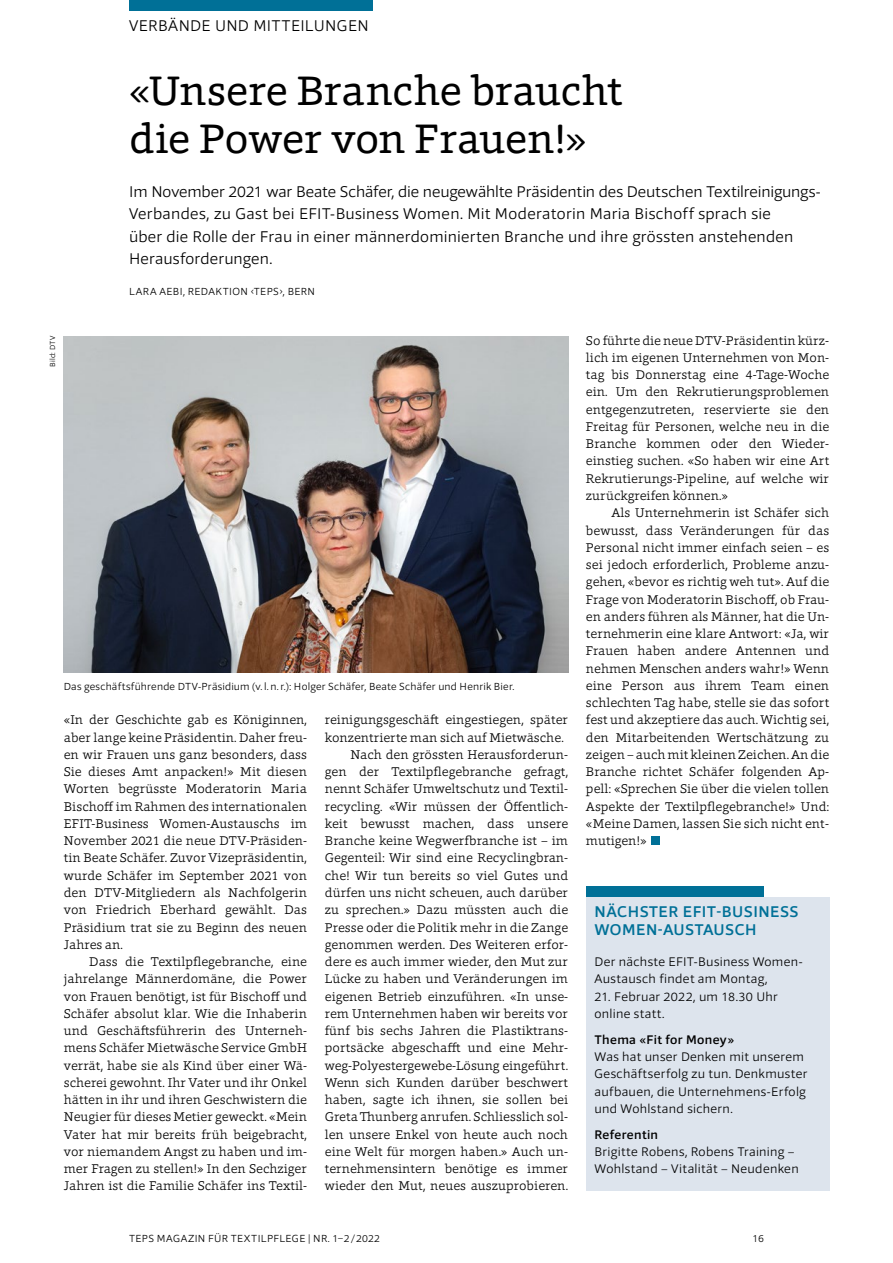
<style>
.page{position:relative;width:893px;height:1263px;background:#fff}
.page>*{position:absolute;margin:0;border:0;box-sizing:border-box;transform-origin:0 0}
.t1{font:42px/48px "Foro Rounded";letter-spacing:-.015em;color:#000}
.t2{font:300 15.9px/22.5px "Foro Sans";letter-spacing:.015em;color:#000}
.t3{font:500 15.9px/17.2px "Foro Sans";letter-spacing:.03em;color:#007097}
.t4{font:300 12.9px/17.2px "Foro";letter-spacing:.005em;color:#000;text-align:justify}
.t5{font:300 12.75px/17.2px "Foro Sans";letter-spacing:.025em;color:#000}
.t6{font:500 12.75px "Foro Sans";letter-spacing:.03em;color:#000}
.t7{font:300 10.5px "Foro Sans";letter-spacing:.025em;color:#000}
.t8{font:300 7.5px "Foro Sans";letter-spacing:.03em;color:#000}
</style>
<div class="page">
<div style="left:129px;top:0;width:243px;height:11px;background:#007097"></div>
<div style="left:652px;top:837px;width:8px;height:8px;background:#007097"></div>
<img style="left:64px;top:336px;width:504px;height:337px">
<div style="left:586px;top:886px;width:178px;height:11px;background:#007097"></div>
<div style="left:586px;top:897px;width:243px;height:293px;background:#dde4ed"></div>
<p class="t2" style="left:129px;top:14px;width:241px">VERBÄNDE UND MITTEILUNGEN</p>
<h1 class="t1" style="left:129px;top:66px;width:495px">«Unsere Branche braucht die Power von Frauen!»</h1>
<p class="t2" style="left:129px;top:180px;width:693px">Im November 2021 war Beate Schäfer, die neugewählte Präsidentin des Deutschen Textilreinigungs-Verbandes, zu Gast bei EFIT-Business Women. Mit Moderatorin Maria Bischoff sprach sie<br>über die Rolle der Frau in einer männerdominierten Branche und ihre grössten anstehenden Herausforderungen.</p>
<p class="t7" style="left:129px;top:285px;width:187px">LARA AEBI, REDAKTION ‹TEPS›, BERN</p>
<p class="t8" style="left:48px;top:367px;width:32px;rotate:-90deg">Bild: DTV</p>
<p class="t7" style="left:64px;top:680px;width:452px">Das geschäftsführende DTV-Präsidium (v. l.n.r.): Holger Schäfer, Beate Schäfer und Henrik Bier.</p>
<p class="t4" style="left:64px;top:711px;width:245px">«In der Geschichte gab es Königinnen, aber lange keine Präsidentin. Daher freu&shy;en wir Frauen uns ganz besonders, dass Sie dieses Amt anpacken!» Mit diesen Worten begrüsste Moderatorin Maria Bischoff im Rahmen des internationalen EFIT-Business Women-Austauschs im November 2021 die neue DTV-Präsiden&shy;tin Beate Schäfer. Zuvor Vizepräsidentin, wurde Schäfer im September 2021 von den DTV-Mitgliedern als Nachfolgerin von Friedrich Eberhard gewählt. Das Präsidium trat sie zu Beginn des neuen Jahres an.</p>
<p class="t4" style="left:64px;top:953px;width:245px;text-indent:26px">Dass die Textilpflegebranche, eine jahrelange Männerdomäne, die Power von Frauen benötigt, ist für Bischoff und Schäfer absolut klar. Wie die Inhaberin und Geschäftsführerin des Unterneh&shy;mens Schäfer Mietwäsche Service GmbH verrät, habe sie als Kind über einer Wä&shy;scherei gewohnt. Ihr Vater und ihr Onkel hätten in ihr und ihren Geschwistern die Neugier für dieses Metier geweckt. «Mein Vater hat mir bereits früh beigebracht, vor niemandem Angst zu haben und im&shy;mer Fragen zu stellen!» In den Sechziger Jahren ist die Familie Schäfer ins Textil-</p>
<p class="t4" style="left:325px;top:711px;width:245px">reinigungsgeschäft eingestiegen, später</p>
<p class="t4" style="left:325px;top:728px;width:240px">konzentrierte man sich auf Mietwäsche.</p>
<p class="t4" style="left:350px;top:746px;width:219px">Nach den grössten Herausforderun-</p>
<p class="t4" style="left:325px;top:763px;width:245px">gen der Textilpflegebranche gefragt,</p>
<p class="t4" style="left:325px;top:780px;width:245px">nennt Schäfer Umweltschutz und Textil-</p>
<p class="t4" style="left:325px;top:797px;width:245px">recycling. «Wir müssen der Öffentlich-</p>
<p class="t4" style="left:325px;top:815px;width:245px">keit bewusst machen, dass unsere</p>
<p class="t4" style="left:325px;top:832px;width:245px">Branche keine Wegwerfbranche ist – im</p>
<p class="t4" style="left:325px;top:849px;width:245px">Gegenteil: Wir sind eine Recyclingbran-</p>
<p class="t4" style="left:325px;top:866px;width:245px">che! Wir tun bereits so viel Gutes und</p>
<p class="t4" style="left:325px;top:884px;width:245px">dürfen uns nicht scheuen, auch darüber</p>
<p class="t4" style="left:325px;top:901px;width:245px">zu sprechen.» Dazu müssten auch die</p>
<p class="t4" style="left:325px;top:918px;width:245px">Presse oder die Politik mehr in die Zange</p>
<p class="t4" style="left:325px;top:935px;width:245px">genommen werden. Des Weiteren erfor-</p>
<p class="t4" style="left:325px;top:953px;width:245px">dere es auch immer wieder, den Mut zur</p>
<p class="t4" style="left:325px;top:970px;width:245px">Lücke zu haben und Veränderungen im</p>
<p class="t4" style="left:325px;top:987px;width:245px">eigenen Betrieb einzuführen. «In unse-</p>
<p class="t4" style="left:325px;top:1004px;width:245px">rem Unternehmen haben wir bereits vor</p>
<p class="t4" style="left:325px;top:1022px;width:245px">fünf bis sechs Jahren die Plastiktrans-</p>
<p class="t4" style="left:325px;top:1039px;width:244px">portsäcke abgeschafft und eine Mehr-</p>
<p class="t4" style="left:325px;top:1056px;width:245px">weg-Polyestergewebe-Lösung eingeführt.</p>
<p class="t4" style="left:325px;top:1073px;width:245px">Wenn sich Kunden darüber beschwert</p>
<p class="t4" style="left:325px;top:1091px;width:245px">haben, sagte ich ihnen, sie sollen bei</p>
<p class="t4" style="left:325px;top:1108px;width:245px">Greta Thunberg anrufen. Schliesslich sol-</p>
<p class="t4" style="left:325px;top:1125px;width:245px">len unsere Enkel von heute auch noch</p>
<p class="t4" style="left:325px;top:1142px;width:245px">eine Welt für morgen haben.» Auch un-</p>
<p class="t4" style="left:325px;top:1160px;width:245px">ternehmensintern benötige es immer</p>
<p class="t4" style="left:325px;top:1177px;width:245px">wieder den Mut, neues auszuprobieren.</p>
<p class="t4" style="left:586px;top:331px;width:245px">So führte die neue DTV-Präsidentin kürz&shy;lich im eigenen Unternehmen von Mon&shy;tag bis Donnerstag eine 4-Tage-Woche ein. Um den Rekrutierungsproblemen entgegenzutreten, reservierte sie den Freitag für Personen, welche neu in die Branche kommen oder den Wieder&shy;einstieg suchen. «So haben wir eine Art Rekrutierungs-Pipeline, auf welche wir zurückgreifen können.»</p>
<p class="t4" style="left:586px;top:504px;width:245px;text-indent:26px">Als Unternehmerin ist Schäfer sich bewusst, dass Veränderungen für das Personal nicht immer einfach seien – es sei jedoch erforderlich, Probleme anzu&shy;gehen, «bevor es richtig weh tut». Auf die Frage von Moderatorin Bischoff, ob Frau&shy;en anders führen als Männer, hat die Un&shy;ternehmerin eine klare Antwort: «Ja, wir Frauen haben andere Antennen und nehmen Menschen anders wahr!» Wenn eine Person aus ihrem Team einen schlechten Tag habe, stelle sie das sofort fest und akzeptiere das auch. Wichtig sei, den Mitarbeitenden Wertschätzung zu zeigen – auch mit kleinen Zeichen. An die Branche richtet Schäfer folgenden Ap&shy;pell: «Sprechen Sie über die vielen tollen Aspekte der Textilpflegebranche!» Und: «Meine Damen, lassen Sie sich nicht ent&shy;mutigen!»</p>
<p class="t3" style="left:595px;top:903px;width:206px">NÄCHSTER EFIT-BUSINESS<br>WOMEN-AUSTAUSCH</p>
<p class="t5" style="left:594px;top:953px;width:210px">Der nächste EFIT-Business Women-<br>Austausch findet am Montag,</p>
<p class="t5" style="left:594px;top:987px;width:185px">21. Februar 2022, um 18.30 Uhr online statt.</p>
<p class="t6" style="left:594px;top:1031px;width:141px">Thema «Fit for Money»</p>
<p class="t5" style="left:594px;top:1048px;width:214px">Was hat unser Denken mit unserem<br>Geschäftserfolg zu tun. Denkmuster aufbauen, die Unternehmens-Erfolg und Wohlstand sichern.</p>
<p class="t6" style="left:594px;top:1126px;width:65px">Referentin</p>
<p class="t5" style="left:594px;top:1143px;width:206px">Brigitte Robens, Robens Training –<br>Wohlstand – Vitalität – Neudenken</p>
<p class="t7" style="left:129px;top:1232px;width:252px">TEPS MAGAZIN FÜR TEXTILPFLEGE | NR. 1–2 /2022</p>
<p class="t7" style="left:753px;top:1232px;width:13px">16</p>
</div>
